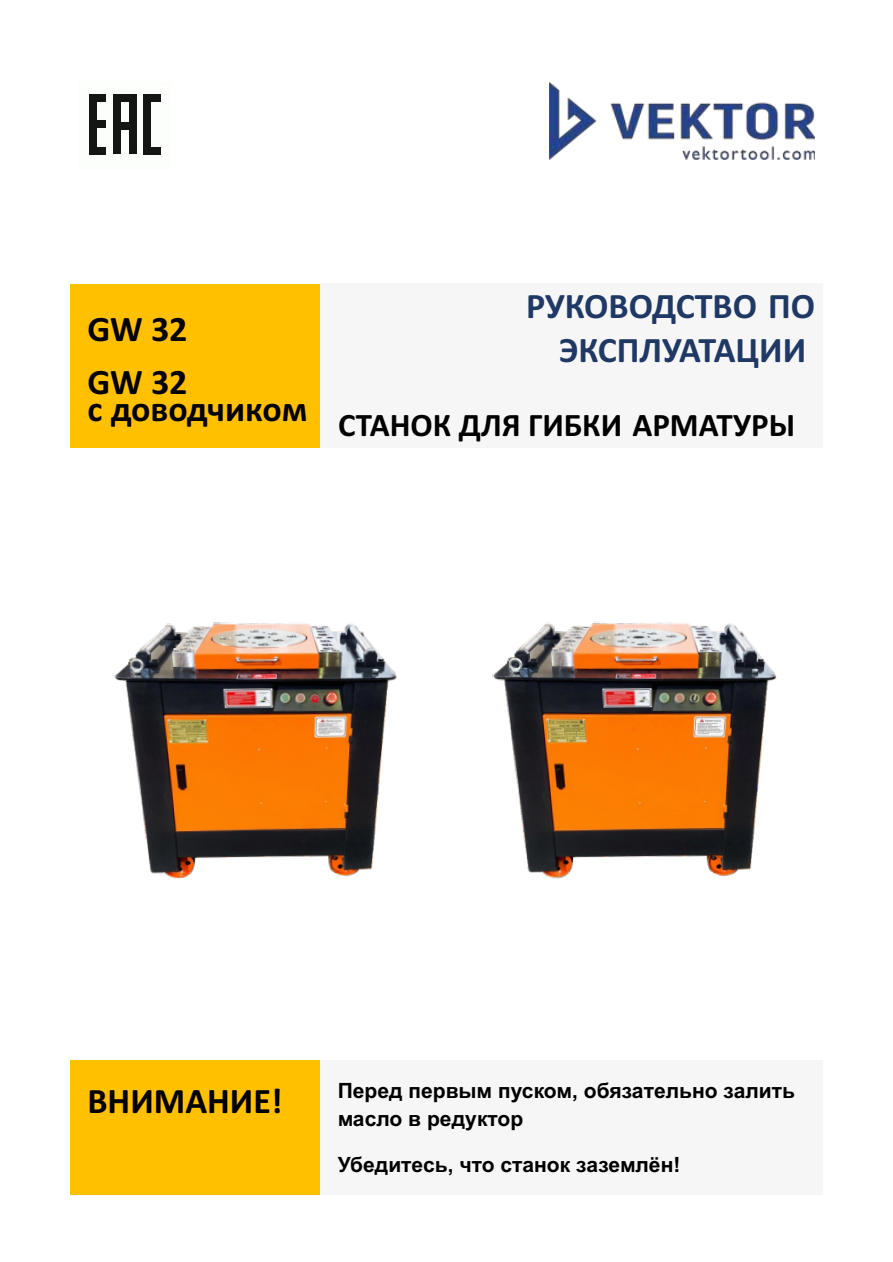
<style>
.page{position:relative;width:893px;height:1262px;background:#fff}
.page>*{position:absolute;margin:0;border:0;box-sizing:border-box;transform-origin:0 0}
.t1{font:700 36px/44px "Calibri";color:#1f3864;text-align:right}
.t2{font:700 36px "Calibri";color:#000}
.t3{font:700 33px "Calibri";color:#000}
.t4{font:700 21px/27.9px "Arial";color:#000}
</style>
<div class="page">
<img style="left:89px;top:93px;width:72px;height:62px">
<img style="left:550px;top:82px;width:264px;height:78px">
<div style="left:70px;top:284px;width:250px;height:164px;background:#ffc000"></div>
<div style="left:320px;top:283px;width:503px;height:121px;background:#f6f6f6"></div>
<div style="left:320px;top:404px;width:503px;height:44px;background:#f6f6f6"></div>
<div style="left:70px;top:1060px;width:250px;height:135px;background:#ffc000"></div>
<div style="left:320px;top:1060px;width:503px;height:135px;background:#f6f6f6"></div>
<img style="left:492px;top:621px;width:285px;height:258px">
<img style="left:113px;top:622px;width:284px;height:257px">
<h1 class="t2" style="left:87px;top:314px;width:102px">GW 32</h1>
<h1 class="t1" style="left:526px;top:287px;width:290px">РУКОВОДСТВО ПО<br>ЭКСПЛУАТАЦИИ</h1>
<h1 class="t2" style="left:87px;top:367px;width:102px">GW 32</h1>
<h2 class="t3" style="left:87px;top:411px;width:709px"><sup>с</sup> <sup>доводчиком</sup> СТАНОК ДЛЯ ГИБКИ АРМАТУРЫ</h2>
<h1 class="t2" style="left:87px;top:1085px;width:197px">ВНИМАНИЕ!</h1>
<p class="t4" style="left:337px;top:1078px;width:459px">Перед первым пуском, обязательно залить масло в редуктор</p>
<p class="t4" style="left:337px;top:1152px;width:344px">Убедитесь, что станок заземлён!</p>
</div>
